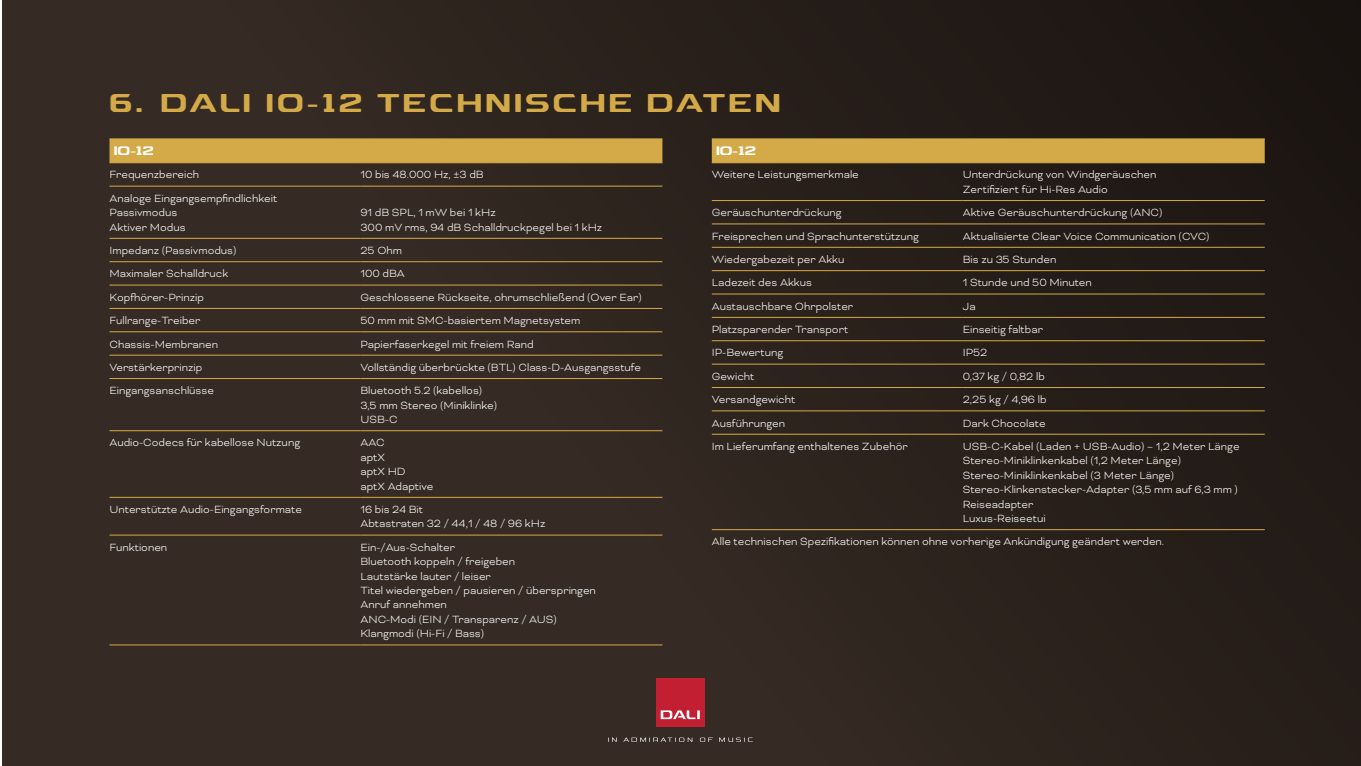
<style>
.page{position:relative;width:1361px;height:766px;background:#fff}
.page>*{position:absolute;margin:0;border:0;box-sizing:border-box;transform-origin:0 0}
.Heading_Level_1_EN{font:700 31.5px "Dali Font 2";letter-spacing:.1em;color:#d4aa49}
.Body{font:700 15px "Dali Font 2";color:#fff}
.Tech_specs{font:300 12px "Bicyclette";color:#fff}
</style>
<div class="page">
<div style="left:2px;top:0;width:1359px;height:765px;background:linear-gradient(to right,#3b2f27,#221b16)"></div>
<div style="left:109px;top:139px;width:553px;height:23px;background:#d4aa49"></div>
<hr style="left:109px;top:138px;width:251px;height:1px;background:#d4aa49">
<hr style="left:360px;top:138px;width:302px;height:1px;background:#d4aa49">
<hr style="left:109px;top:162px;width:251px;height:1px;background:#d4aa49">
<hr style="left:360px;top:162px;width:302px;height:1px;background:#d4aa49">
<hr style="left:109px;top:186px;width:251px;height:1px;background:#d4aa49">
<hr style="left:360px;top:186px;width:302px;height:1px;background:#d4aa49">
<hr style="left:109px;top:238px;width:251px;height:1px;background:#d4aa49">
<hr style="left:360px;top:238px;width:302px;height:1px;background:#d4aa49">
<hr style="left:109px;top:261px;width:251px;height:1px;background:#d4aa49">
<hr style="left:360px;top:261px;width:302px;height:1px;background:#d4aa49">
<hr style="left:109px;top:284px;width:251px;height:1px;background:#d4aa49">
<hr style="left:360px;top:284px;width:302px;height:1px;background:#d4aa49">
<hr style="left:109px;top:308px;width:251px;height:1px;background:#d4aa49">
<hr style="left:360px;top:308px;width:302px;height:1px;background:#d4aa49">
<hr style="left:109px;top:331px;width:251px;height:1px;background:#d4aa49">
<hr style="left:360px;top:331px;width:302px;height:1px;background:#d4aa49">
<hr style="left:109px;top:354px;width:251px;height:1px;background:#d4aa49">
<hr style="left:360px;top:354px;width:302px;height:1px;background:#d4aa49">
<hr style="left:109px;top:378px;width:251px;height:1px;background:#d4aa49">
<hr style="left:360px;top:378px;width:302px;height:1px;background:#d4aa49">
<hr style="left:109px;top:430px;width:251px;height:1px;background:#d4aa49">
<hr style="left:360px;top:430px;width:302px;height:1px;background:#d4aa49">
<hr style="left:109px;top:497px;width:251px;height:1px;background:#d4aa49">
<hr style="left:360px;top:497px;width:302px;height:1px;background:#d4aa49">
<hr style="left:109px;top:534px;width:251px;height:1px;background:#d4aa49">
<hr style="left:360px;top:534px;width:302px;height:1px;background:#d4aa49">
<hr style="left:109px;top:644px;width:251px;height:1px;background:#d4aa49">
<hr style="left:360px;top:644px;width:302px;height:1px;background:#d4aa49">
<div style="left:712px;top:139px;width:552px;height:23px;background:#d4aa49"></div>
<hr style="left:712px;top:138px;width:251px;height:1px;background:#d4aa49">
<hr style="left:963px;top:138px;width:301px;height:1px;background:#d4aa49">
<hr style="left:712px;top:162px;width:251px;height:1px;background:#d4aa49">
<hr style="left:963px;top:162px;width:301px;height:1px;background:#d4aa49">
<hr style="left:712px;top:200px;width:251px;height:1px;background:#d4aa49">
<hr style="left:963px;top:200px;width:301px;height:1px;background:#d4aa49">
<hr style="left:712px;top:223px;width:251px;height:1px;background:#d4aa49">
<hr style="left:963px;top:223px;width:301px;height:1px;background:#d4aa49">
<hr style="left:712px;top:247px;width:251px;height:1px;background:#d4aa49">
<hr style="left:963px;top:247px;width:301px;height:1px;background:#d4aa49">
<hr style="left:712px;top:270px;width:251px;height:1px;background:#d4aa49">
<hr style="left:963px;top:270px;width:301px;height:1px;background:#d4aa49">
<hr style="left:712px;top:293px;width:251px;height:1px;background:#d4aa49">
<hr style="left:963px;top:293px;width:301px;height:1px;background:#d4aa49">
<hr style="left:712px;top:317px;width:251px;height:1px;background:#d4aa49">
<hr style="left:963px;top:317px;width:301px;height:1px;background:#d4aa49">
<hr style="left:712px;top:340px;width:251px;height:1px;background:#d4aa49">
<hr style="left:963px;top:340px;width:301px;height:1px;background:#d4aa49">
<hr style="left:712px;top:363px;width:251px;height:1px;background:#d4aa49">
<hr style="left:963px;top:363px;width:301px;height:1px;background:#d4aa49">
<hr style="left:712px;top:387px;width:251px;height:1px;background:#d4aa49">
<hr style="left:963px;top:387px;width:301px;height:1px;background:#d4aa49">
<hr style="left:712px;top:410px;width:251px;height:1px;background:#d4aa49">
<hr style="left:963px;top:410px;width:301px;height:1px;background:#d4aa49">
<hr style="left:712px;top:433px;width:251px;height:1px;background:#d4aa49">
<hr style="left:963px;top:433px;width:301px;height:1px;background:#d4aa49">
<hr style="left:712px;top:529px;width:251px;height:1px;background:#d4aa49">
<hr style="left:963px;top:529px;width:301px;height:1px;background:#d4aa49">
<svg style="left:608px;top:737px;width:8px;height:4px"></svg>
<svg style="left:719px;top:737px;width:34px;height:4px"></svg>
<svg style="left:623px;top:737px;width:69px;height:4px"></svg>
<svg style="left:700px;top:737px;width:13px;height:4px"></svg>
<div style="left:656px;top:678px;width:48px;height:48px;background:#c21f32"></div>
<svg style="left:661px;top:710px;width:39px;height:9px"></svg>
<p class="Heading_Level_1_EN" style="left:109px;top:86px;width:673px">6. DALI IO-12 TECHNISCHE DATEN</p>
<p class="Body" style="left:114px;top:143px;width:42px">IO-12</p>
<p class="Tech_specs" style="left:109px;top:168px;width:91px">Frequenzbereich</p>
<p class="Tech_specs" style="left:360px;top:168px;width:125px">10 bis 48.000 Hz, ±3 dB</p>
<p class="Tech_specs" style="left:109px;top:191px;width:169px">Analoge Eingangsempfindlichkeit</p>
<p class="Tech_specs" style="left:109px;top:206px;width:69px">Passivmodus</p>
<p class="Tech_specs" style="left:109px;top:220px;width:78px">Aktiver Modus</p>
<p class="Body" style="left:716px;top:143px;width:42px">IO-12</p>
<p class="Tech_specs" style="left:712px;top:168px;width:149px">Weitere Leistungsmerkmale</p>
<p class="Tech_specs" style="left:963px;top:168px;width:195px">Unterdrückung von Windgeräuschen</p>
<p class="Tech_specs" style="left:963px;top:182px;width:147px">Zertifiziert für Hi-Res Audio</p>
<p class="Tech_specs" style="left:712px;top:206px;width:131px">Geräuschunterdrückung</p>
<p class="Tech_specs" style="left:963px;top:206px;width:201px">Aktive Geräuschunterdrückung (ANC)</p>
<p class="Tech_specs" style="left:712px;top:229px;width:209px">Freisprechen und Sprachunterstützung</p>
<p class="Tech_specs" style="left:963px;top:229px;width:248px">Aktualisierte Clear Voice Communication (CVC)</p>
<p class="Tech_specs" style="left:712px;top:252px;width:134px">Wiedergabezeit per Akku</p>
<p class="Tech_specs" style="left:963px;top:252px;width:95px">Bis zu 35 Stunden</p>
<p class="Tech_specs" style="left:712px;top:276px;width:102px">Ladezeit des Akkus</p>
<p class="Tech_specs" style="left:963px;top:276px;width:130px">1 Stunde und 50 Minuten</p>
<p class="Tech_specs" style="left:712px;top:299px;width:143px">Austauschbare Ohrpolster</p>
<p class="Tech_specs" style="left:963px;top:299px;width:14px">Ja</p>
<p class="Tech_specs" style="left:712px;top:322px;width:138px">Platzsparender Transport</p>
<p class="Tech_specs" style="left:963px;top:322px;width:82px">Einseitig faltbar</p>
<p class="Tech_specs" style="left:712px;top:346px;width:73px">IP-Bewertung</p>
<p class="Tech_specs" style="left:963px;top:346px;width:26px">IP52</p>
<p class="Tech_specs" style="left:712px;top:369px;width:44px">Gewicht</p>
<p class="Tech_specs" style="left:963px;top:369px;width:84px">0,37 kg / 0,82 lb</p>
<p class="Tech_specs" style="left:712px;top:392px;width:85px">Versandgewicht</p>
<p class="Tech_specs" style="left:963px;top:392px;width:85px">2,25 kg / 4,96 lb</p>
<p class="Tech_specs" style="left:712px;top:416px;width:75px">Ausführungen</p>
<p class="Tech_specs" style="left:963px;top:416px;width:84px">Dark Chocolate</p>
<p class="Tech_specs" style="left:712px;top:439px;width:197px">Im Lieferumfang enthaltenes Zubehör</p>
<p class="Tech_specs" style="left:963px;top:439px;width:278px">USB-C-Kabel (Laden + USB-Audio) – 1,2 Meter Länge</p>
<p class="Tech_specs" style="left:963px;top:453px;width:220px">Stereo-Miniklinkenkabel (1,2 Meter Länge)</p>
<p class="Tech_specs" style="left:963px;top:468px;width:213px">Stereo-Miniklinkenkabel (3 Meter Länge)</p>
<p class="Tech_specs" style="left:963px;top:482px;width:277px">Stereo-Klinkenstecker-Adapter (3,5 mm auf 6,3 mm )</p>
<p class="Tech_specs" style="left:963px;top:497px;width:72px">Reiseadapter</p>
<p class="Tech_specs" style="left:963px;top:511px;width:84px">Luxus-Reiseetui</p>
<p class="Tech_specs" style="left:712px;top:534px;width:454px">Alle technischen Spezifikationen können ohne vorherige Ankündigung geändert werden.</p>
<p class="Tech_specs" style="left:360px;top:206px;width:137px">91 dB SPL, 1 mW bei 1 kHz</p>
<p class="Tech_specs" style="left:360px;top:220px;width:243px">300 mV rms, 94 dB Schalldruckpegel bei 1 kHz</p>
<p class="Tech_specs" style="left:109px;top:243px;width:129px">Impedanz (Passivmodus)</p>
<p class="Tech_specs" style="left:360px;top:243px;width:43px">25 Ohm</p>
<p class="Tech_specs" style="left:109px;top:267px;width:120px">Maximaler Schalldruck</p>
<p class="Tech_specs" style="left:360px;top:267px;width:46px">100 dBA</p>
<p class="Tech_specs" style="left:109px;top:290px;width:96px">Kopfhörer-Prinzip</p>
<p class="Tech_specs" style="left:360px;top:290px;width:283px">Geschlossene Rückseite, ohrumschließend (Over Ear)</p>
<p class="Tech_specs" style="left:109px;top:313px;width:92px">Fullrange-Treiber</p>
<p class="Tech_specs" style="left:360px;top:313px;width:221px">50 mm mit SMC-basiertem Magnetsystem</p>
<p class="Tech_specs" style="left:109px;top:337px;width:110px">Chassis-Membranen</p>
<p class="Tech_specs" style="left:360px;top:337px;width:175px">Papierfaserkegel mit freiem Rand</p>
<p class="Tech_specs" style="left:109px;top:360px;width:94px">Verstärkerprinzip</p>
<p class="Tech_specs" style="left:360px;top:360px;width:282px">Vollständig überbrückte (BTL) Class-D-Ausgangsstufe</p>
<p class="Tech_specs" style="left:109px;top:383px;width:106px">Eingangsanschlüsse</p>
<p class="Tech_specs" style="left:360px;top:383px;width:123px">Bluetooth 5.2 (kabellos)</p>
<p class="Tech_specs" style="left:360px;top:398px;width:138px">3,5 mm Stereo (Miniklinke)</p>
<p class="Tech_specs" style="left:360px;top:412px;width:39px">USB-C</p>
<p class="Tech_specs" style="left:109px;top:436px;width:192px">Audio-Codecs für kabellose Nutzung</p>
<p class="Tech_specs" style="left:360px;top:436px;width:26px">AAC</p>
<p class="Tech_specs" style="left:360px;top:450px;width:26px">aptX</p>
<p class="Tech_specs" style="left:360px;top:464px;width:47px">aptX HD</p>
<p class="Tech_specs" style="left:360px;top:479px;width:74px">aptX Adaptive</p>
<p class="Tech_specs" style="left:109px;top:502px;width:194px">Unterstützte Audio-Eingangsformate</p>
<p class="Tech_specs" style="left:360px;top:502px;width:64px">16 bis 24 Bit</p>
<p class="Tech_specs" style="left:360px;top:516px;width:186px">Abtastraten 32 / 44,1 / 48 / 96 kHz</p>
<p class="Tech_specs" style="left:109px;top:540px;width:59px">Funktionen</p>
<p class="Tech_specs" style="left:360px;top:540px;width:96px">Ein-/Aus-Schalter</p>
<p class="Tech_specs" style="left:360px;top:554px;width:156px">Bluetooth koppeln / freigeben</p>
<p class="Tech_specs" style="left:360px;top:569px;width:132px">Lautstärke lauter / leiser</p>
<p class="Tech_specs" style="left:360px;top:583px;width:237px">Titel wiedergeben / pausieren / überspringen</p>
<p class="Tech_specs" style="left:360px;top:597px;width:88px">Anruf annehmen</p>
<p class="Tech_specs" style="left:360px;top:612px;width:198px">ANC-Modi (EIN / Transparenz / AUS)</p>
<p class="Tech_specs" style="left:360px;top:626px;width:125px">Klangmodi (Hi-Fi / Bass)</p>
</div>
